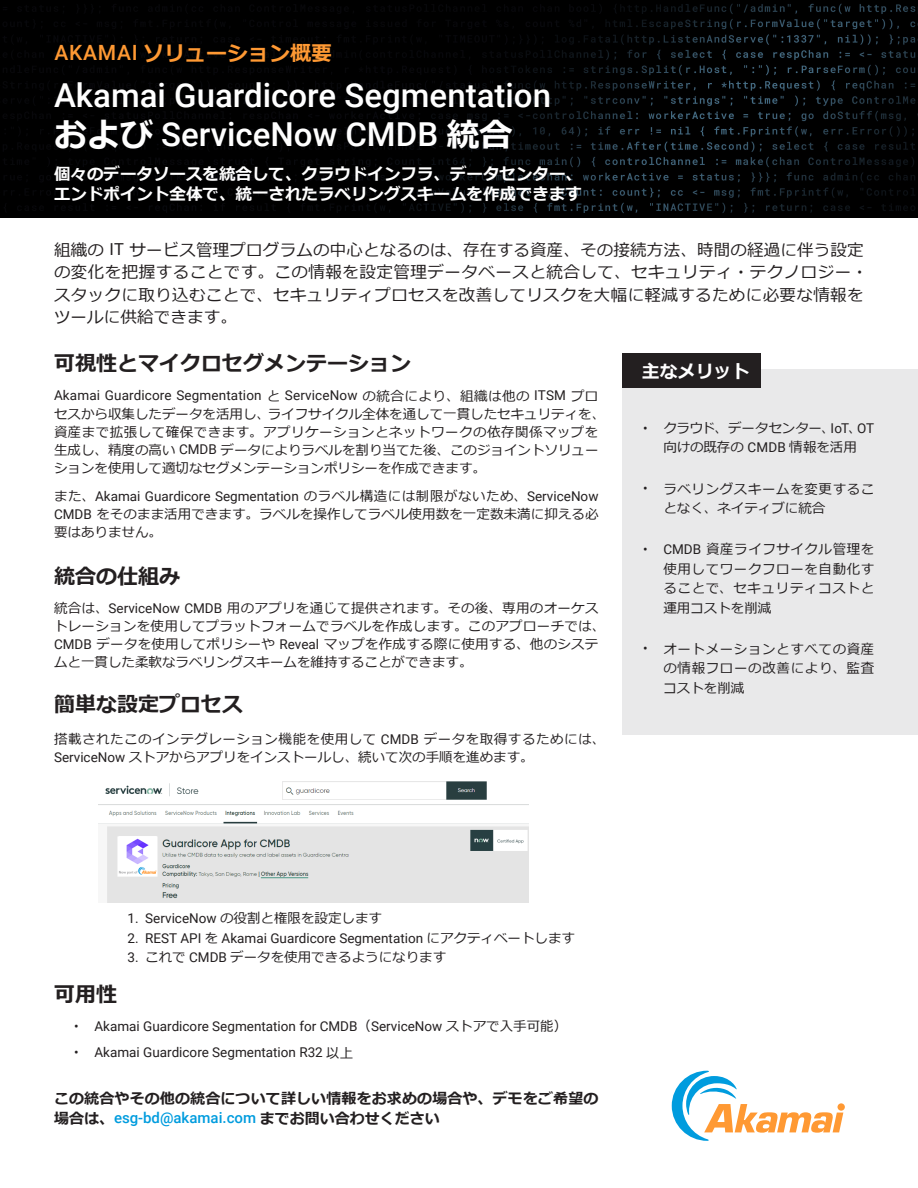
<style>
.page{position:relative;width:918px;height:1188px;background:#fff}
.page>*{position:absolute;margin:0;border:0;box-sizing:border-box;transform-origin:0 0}
.t1{font:500 33px/39px "Roboto";color:#fff}
.t2{font:700 21px "Meiryo";color:#231f20}
.Preheader{font:700 21px "Meiryo";color:#f93}
.t3{font:700 18px "Meiryo";color:#fff}
.body_-_intro{font:16.5px/22.5px "Meiryo";letter-spacing:.025em;color:#231f20}
.t4{font:700 16.5px/20.2px "Meiryo";color:#fff}
.t5{font:700 15px/19.2px "Meiryo";letter-spacing:.01em;color:#231f20}
.Sidebar_-_Bullets{font:13.5px/18.1px "Meiryo";letter-spacing:.005em;color:#231f20;text-align:justify}
.t6{font:13.5px "Roboto";color:#231f20}
.Sidebar_-_Bullets-2{font:13.5px/18px "Meiryo";letter-spacing:.04em;color:#231f20}
.Sidebar_-_Bullets-3{font:13.5px/19.5px "Meiryo";letter-spacing:.045em;color:#231f20}
.s1{font-family:"Roboto";font-weight:500}
.s2{font-family:"Meiryo";font-weight:700}
.s3{font-family:"Roboto"}
.s4{font-family:"Meiryo"}
.s5{font-family:"Roboto";font-weight:500;color:#009cde}
</style>
<div class="page">
<img style="left:0;top:0;width:918px;height:217px">
<svg style="left:672px;top:1071px;width:171px;height:70px"></svg>
<div style="left:622px;top:369px;width:296px;height:365px;background:#e9e9ea"></div>
<div style="left:622px;top:354px;width:139px;height:34px;background:#231f20"></div>
<img style="left:98px;top:781px;width:431px;height:43px">
<img style="left:107px;top:826px;width:422px;height:77px">
<p class="Preheader" style="left:54px;top:38px;width:279px"><span class="s1">AKAMAI</span> ソリューション概要</p>
<p class="t1" style="left:54px;top:75px;width:499px">Akamai Guardicore Segmentation<span class="s2">および</span> ServiceNow CMDB <span class="s2">統合</span></p>
<p class="t4" style="left:54px;top:165px;width:529px">個々のデータソースを統合して、クラウドインフラ、データセンター、エンドポイント全体で、統一されたラベリングスキームを作成できます</p>
<p class="body_-_intro" style="left:54px;top:239px;width:815px">組織の <span class="s3">IT</span> サービス管理プログラムの中心となるのは、存在する資産、その接続方法、時間の経過に伴う設定の変化を把握することです。この情報を設定管理データベースと統合して、セキュリティ・テクノロジー・スタックに取り込むことで、セキュリティプロセスを改善してリスクを大幅に軽減するために必要な情報をツールに供給できます。</p>
<h1 class="t2" style="left:54px;top:349px;width:358px">可視性とマイクロセグメンテーション</h1>
<p class="Sidebar_-_Bullets" style="left:54px;top:387px;width:553px;text-align:left"><span class="s3">Akamai Guardicore Segmentation</span> と <span class="s3">ServiceNow</span> の統合により、組織は他の <span class="s3">ITSM</span> プロセスから収集したデータを活用し、ライフサイクル全体を通して一貫したセキュリティを、資産まで拡張して確保できます。アプリケーションとネットワークの依存関係マップを生成し、精度の高い <span class="s3">CMDB</span> データによりラベルを割り当てた後、このジョイントソリューションを使用して適切なセグメンテーションポリシーを作成できます。</p>
<p class="Sidebar_-_Bullets" style="left:54px;top:488px;width:546px">また、<span class="s3">Akamai Guardicore Segmentation</span> のラベル構造には制限がないため、<span class="s3">ServiceNow CMDB</span> をそのまま活用できます。ラベルを操作してラベル使用数を一定数未満に抑える必要はありません。</p>
<h1 class="t2" style="left:54px;top:561px;width:127px">統合の仕組み</h1>
<p class="Sidebar_-_Bullets" style="left:54px;top:600px;width:553px;text-align:left">統合は、<span class="s3">ServiceNow CMDB</span> 用のアプリを通じて提供されます。その後、専用のオーケストレーションを使用してプラットフォームでラベルを作成します。このアプローチでは、<span class="s3">CMDB</span> データを使用してポリシーや <span class="s3">Reveal</span> マップを作成する際に使用する、他のシステムと一貫した柔軟なラベリングスキームを維持することができます。</p>
<h1 class="t2" style="left:54px;top:690px;width:190px">簡単な設定プロセス</h1>
<p class="Sidebar_-_Bullets-2" style="left:54px;top:731px;width:553px">搭載されたこのインテグレーション機能を使用して <span class="s3">CMDB</span> データを取得するためには、<br><span class="s3">ServiceNow</span> ストアからアプリをインストールし、続いて次の手順を進めます。</p>
<h1 class="t3" style="left:642px;top:359px;width:109px">主なメリット</h1>
<p class="Sidebar_-_Bullets" style="left:643px;top:419px;width:233px;line-height:19.5px;text-align:center"><span class="s3">•</span> クラウド、データセンター、<span class="s3">IoT</span>、<span class="s3">OT</span>向けの既存の <span class="s3">CMDB</span> 情報を活用</p>
<p class="Sidebar_-_Bullets-3" style="left:663px;top:480px;width:213px;text-indent:-20px"><span class="s3">•</span> ラベリングスキームを変更することなく、ネイティブに統合</p>
<p class="Sidebar_-_Bullets" style="left:663px;top:540px;width:213px;line-height:19.5px;text-indent:-20px"><span class="s3">• CMDB</span> 資産ライフサイクル管理を使用してワークフローを自動化することで、セキュリティコストと運用コストを削減</p>
<p class="Sidebar_-_Bullets" style="left:663px;top:640px;width:213px;line-height:19.5px;text-indent:-20px"><span class="s3">•</span> オートメーションとすべての資産の情報フローの改善により、監査コストを削減</p>
<p class="t6" style="left:127px;top:909px;width:256px">1. ServiceNow <span class="s4">の役割と権限を設定します</span></p>
<p class="t6" style="left:127px;top:928px;width:449px">2. REST API <span class="s4">を</span> Akamai Guardicore Segmentation <span class="s4">にアクティベートします</span></p>
<p class="Sidebar_-_Bullets" style="left:127px;top:949px;width:320px"><span class="s3">3.</span> これで <span class="s3">CMDB</span> データを使用できるようになります</p>
<h1 class="t2" style="left:54px;top:980px;width:64px">可用性</h1>
<p class="t6" style="left:74px;top:1017px;width:494px">• Akamai Guardicore Segmentation for CMDB<span class="s4">（</span>ServiceNow <span class="s4">ストアで入手可能）</span></p>
<p class="t6" style="left:74px;top:1043px;width:280px">• Akamai Guardicore Segmentation R32 <span class="s4">以上</span></p>
<p class="t5" style="left:54px;top:1090px;width:546px">この統合やその他の統合について詳しい情報をお求めの場合や、デモをご希望の場合は、<span class="s5">esg-bd@akamai.com</span> までお問い合わせください</p>
</div>
